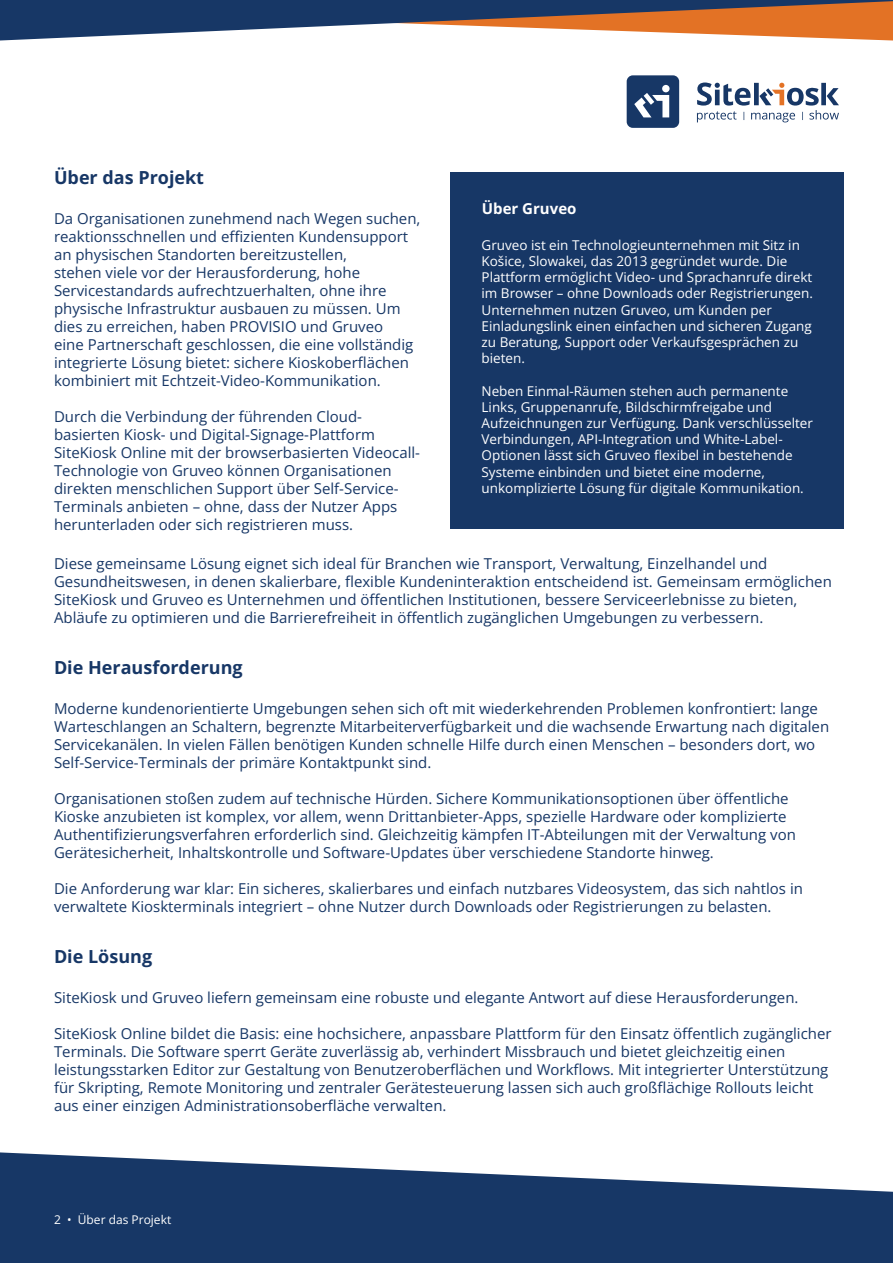
<style>
.page{position:relative;width:893px;height:1263px;background:#fff}
.page>*{position:absolute;margin:0;border:0;box-sizing:border-box;transform-origin:0 0}
.t1{font:700 18px "Open Sans";color:#173766}
.t2{font:15px/18px "Open Sans";color:#173766}
.t3{font:700 15px "Open Sans";color:#fff}
.t4{font:13.5px/16.2px "Open Sans";color:#fff}
.t5{font:12px "Open Sans";color:#fff}
</style>
<div class="page">
<svg style="left:0;top:1152px;width:893px;height:111px;fill:#173766"></svg>
<svg style="left:0;top:0;width:893px;height:41px"></svg>
<div style="left:627px;top:75px;width:52px;height:53px;background:#173766;border-radius:6px"></div>
<svg style="left:697px;top:83px;width:142px;height:39px"></svg>
<svg style="left:634px;top:85px;width:36px;height:32px"></svg>
<div style="left:451px;top:172px;width:393px;height:356px;background:#173766"></div>
<p class="t1" style="left:54px;top:165px;width:152px">Über das Projekt</p>
<p class="t3" style="left:482px;top:198px;width:96px">Über Gruveo</p>
<p class="t2" style="left:54px;top:209px;width:368px">Da Organisationen zunehmend nach Wegen suchen, reaktionsschnellen und effizienten Kundensupport an physischen Standorten bereitzustellen,<br>stehen viele vor der Herausforderung, hohe Servicestandards aufrechtzuerhalten, ohne ihre physische Infrastruktur ausbauen zu müssen. Um dies zu erreichen, haben PROVISIO und Gruveo<br>eine Partnerschaft geschlossen, die eine vollständig integrierte Lösung bietet: sichere Kioskoberflächen kombiniert mit Echtzeit-Video-Kommunikation.</p>
<p class="t2" style="left:54px;top:407px;width:368px">Durch die Verbindung der führenden Cloud&shy;basierten Kiosk- und Digital-Signage-Plattform SiteKiosk Online mit der browserbasierten Videocall-Technologie von Gruveo können Organisationen direkten menschlichen Support über Self-Service-Terminals anbieten – ohne, dass der Nutzer Apps herunterladen oder sich registrieren muss.</p>
<p class="t2" style="left:54px;top:554px;width:779px">Diese gemeinsame Lösung eignet sich ideal für Branchen wie Transport, Verwaltung, Einzelhandel und Gesundheitswesen, in denen skalierbare, flexible Kundeninteraktion entscheidend ist. Gemeinsam ermöglichen SiteKiosk und Gruveo es Unternehmen und öffentlichen Institutionen, bessere Serviceerlebnisse zu bieten, Abläufe zu optimieren und die Barrierefreiheit in öffentlich zugänglichen Umgebungen zu verbessern.</p>
<p class="t4" style="left:482px;top:236px;width:333px">Gruveo ist ein Technologieunternehmen mit Sitz in Košice, Slowakei, das 2013 gegründet wurde. Die Plattform ermöglicht Video- und Sprachanrufe direkt im Browser – ohne Downloads oder Registrierungen.<br>Unternehmen nutzen Gruveo, um Kunden per Einladungslink einen einfachen und sicheren Zugang zu Beratung, Support oder Verkaufsgesprächen zu bieten.</p>
<p class="t4" style="left:482px;top:382px;width:333px">Neben Einmal-Räumen stehen auch permanente Links, Gruppenanrufe, Bildschirmfreigabe und Aufzeichnungen zur Verfügung. Dank verschlüsselter Verbindungen, API-Integration und White-Label-Optionen lässt sich Gruveo flexibel in bestehende Systeme einbinden und bietet eine moderne, unkomplizierte Lösung für digitale Kommunikation.</p>
<p class="t1" style="left:54px;top:655px;width:190px">Die Herausforderung</p>
<p class="t2" style="left:54px;top:699px;width:777px">Moderne kundenorientierte Umgebungen sehen sich oft mit wiederkehrenden Problemen konfrontiert: lange Warteschlangen an Schaltern, begrenzte Mitarbeiterverfügbarkeit und die wachsende Erwartung nach digitalen Servicekanälen. In vielen Fällen benötigen Kunden schnelle Hilfe durch einen Menschen – besonders dort, wo Self-Service-Terminals der primäre Kontaktpunkt sind.</p>
<p class="t2" style="left:54px;top:789px;width:743px">Organisationen stoßen zudem auf technische Hürden. Sichere Kommunikationsoptionen über öffentliche Kioske anzubieten ist komplex, vor allem, wenn Drittanbieter-Apps, spezielle Hardware oder komplizierte Authentifizierungsverfahren erforderlich sind. Gleichzeitig kämpfen IT-Abteilungen mit der Verwaltung von Gerätesicherheit, Inhaltskontrolle und Software-Updates über verschiedene Standorte hinweg.</p>
<p class="t2" style="left:54px;top:879px;width:750px">Die Anforderung war klar: Ein sicheres, skalierbares und einfach nutzbares Videosystem, das sich nahtlos in verwaltete Kioskterminals integriert – ohne Nutzer durch Downloads oder Registrierungen zu belasten.</p>
<p class="t1" style="left:54px;top:944px;width:100px">Die Lösung</p>
<p class="t2" style="left:54px;top:988px;width:746px">SiteKiosk und Gruveo liefern gemeinsam eine robuste und elegante Antwort auf diese Herausforderungen.</p>
<p class="t2" style="left:54px;top:1024px;width:779px">SiteKiosk Online bildet die Basis: eine hochsichere, anpassbare Plattform für den Einsatz öffentlich zugänglicher Terminals. Die Software sperrt Geräte zuverlässig ab, verhindert Missbrauch und bietet gleichzeitig einen leistungsstarken Editor zur Gestaltung von Benutzeroberflächen und Workflows. Mit integrierter Unterstützung für Skripting, Remote Monitoring und zentraler Gerätesteuerung lassen sich auch großflächige Rollouts leicht aus einer einzigen Administrationsoberfläche verwalten.</p>
<p class="t5" style="left:54px;top:1211px;width:119px">2 • Über das Projekt</p>
</div>
